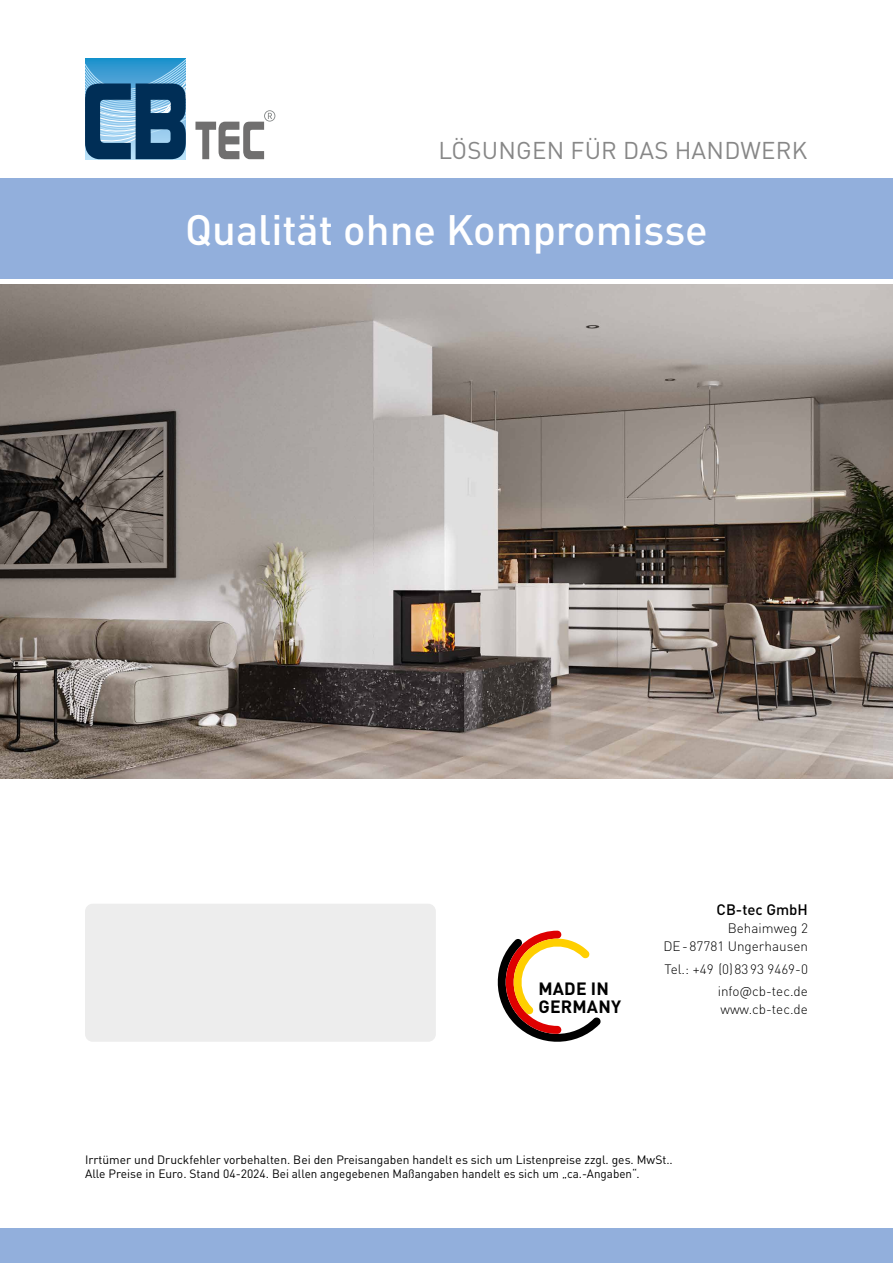
<style>
.page{position:relative;width:893px;height:1263px;background:#fff}
.page>*{position:absolute;margin:0;border:0;box-sizing:border-box;transform-origin:0 0}
.t1{font:500 42px "DINOT";color:#fff}
.t2{font:24px "DINOT";letter-spacing:.01em;color:#878787}
.t3{font:700 17.55px/17.5px "DINOT";letter-spacing:.01em;color:#000}
.t4{font:500 15px "DINOT";color:#000}
.t5{font:300 13.5px/18px "DINOT";color:#000;text-align:right}
.t6{font:12px/13.5px "DINOT";color:#000}
</style>
<div class="page">
<img style="left:0;top:285px;width:893px;height:493px">
<div style="left:85px;top:904px;width:351px;height:138px;background:#ededed;border-radius:8px"></div>
<div style="left:0;top:1229px;width:893px;height:34px;background:#92afdc"></div>
<div style="left:0;top:178px;width:893px;height:101px;background:#92afdc"></div>
<svg style="left:497px;top:931px;width:104px;height:111px"></svg>
<svg style="left:85px;top:58px;width:101px;height:101px;background:#3a739b"></svg>
<svg style="left:195px;top:110px;width:80px;height:49px"></svg>
<h2 class="t2" style="left:439px;top:136px;width:370px">LÖSUNGEN FÜR DAS HANDWERK</h2>
<h1 class="t1" style="left:185px;top:203px;width:524px">Qualität ohne Kompromisse</h1>
<h3 class="t3" style="left:538px;top:979px;width:84px">MADE IN<br>GERMANY</h3>
<p class="t4" style="left:717px;top:900px;width:93px">CB-tec GmbH</p>
<p class="t5" style="left:663px;top:919px;width:146px">Behaimweg 2<br>DE- 87781 Ungerhausen</p>
<p class="t5" style="left:664px;top:957px;width:145px;line-height:22.5px">Tel.: +49 (0)83 93 9469-0 info@cb-tec.de</p>
<p class="t5" style="left:720px;top:1000px;width:89px">www.cb-tec.de</p>
<p class="t6" style="left:85px;top:1153px;width:589px">Irrtümer und Druckfehler vorbehalten. Bei den Preisangaben handelt es sich um Listenpreise zzgl. ges. MwSt..<br>Alle Preise in Euro. Stand 04-2024. Bei allen angegebenen Maßangaben handelt es sich um „ca.-Angaben“.</p>
</div>
